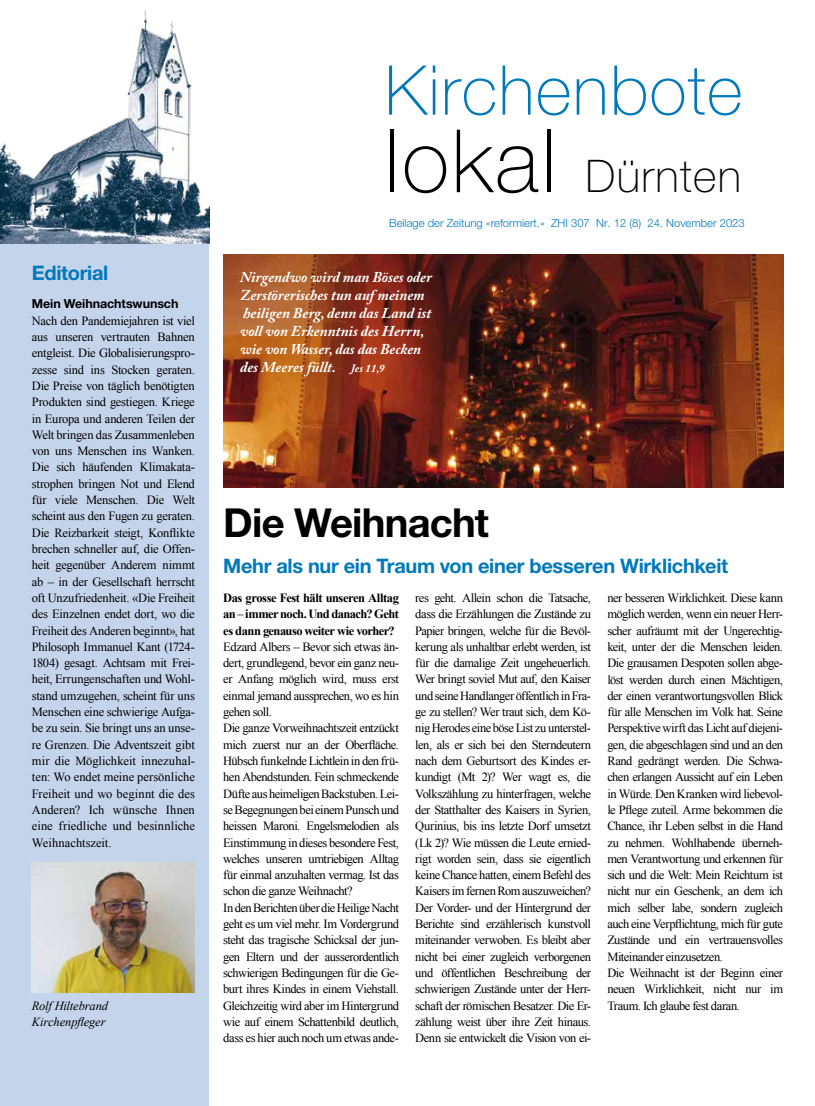
<style>
.page{position:relative;width:815px;height:1106px;background:#fff}
.page>*{position:absolute;margin:0;border:0;box-sizing:border-box;transform-origin:0 0}
.t1{font:100 68.75px "Helvetica Neue LT Std";letter-spacing:.02em;color:#0079bc}
.t2{font:100 45px "Helvetica Neue LT Std";letter-spacing:.03em;color:#000}
.t3{font:700 40px "Helvetica Neue LT Std";letter-spacing:-.02em;color:#000}
.t4{font:700 20px "Helvetica Neue LT Std";letter-spacing:-.015em;color:#0079bc}
.t5{font:italic 700 15px/18px "Adobe Caslon Pro";color:#fff}
.t6{font:12.5px/16.2px "Times New Roman";letter-spacing:-.04em;color:#000;text-align:justify}
.t7{font:700 12.5px/16.2px "Times New Roman";letter-spacing:-.045em;color:#000;text-align:justify}
.t8{font:italic 12.5px/16.2px "Times New Roman";letter-spacing:-.01em;color:#000}
.t9{font:700 12.5px "Helvetica Neue LT Std";letter-spacing:-.005em;color:#000}
.t10{font:300 11.25px "Helvetica Neue LT Std";color:#0079bc}
.s1{font-size:87.5px}
.s2{font-size:11.25px}
.s3{font-weight:400}
</style>
<div class="page">
<div style="left:0;top:243px;width:209px;height:863px;background:#c4d4eb"></div>
<img style="left:0;top:10px;width:209px;height:233px">
<img style="left:32px;top:862px;width:163px;height:130px">
<img style="left:223px;top:254px;width:560px;height:234px">
<h3 class="t4" style="left:32px;top:260px;width:78px">Editorial</h3>
<p class="t9" style="left:32px;top:296px;width:148px">Mein Weihnachtswunsch</p>
<p class="t6" style="left:32px;top:312px;width:165px">Nach den Pandemiejahren ist viel aus unseren vertrauten Bahnen entgleist. Die Globalisierungspro&shy;zesse sind ins Stocken geraten.<br>Die Preise von täglich benötigten Produkten sind gestiegen. Kriege in Europa und anderen Teilen der Welt bringen das Zusammenleben von uns Menschen ins Wanken.<br>Die sich häufenden Klimakata&shy;strophen bringen Not und Elend für viele Menschen. Die Welt scheint aus den Fugen zu geraten.<br>Die Reizbarkeit steigt, Konflikte brechen schneller auf, die Offen&shy;heit gegenüber Anderem nimmt ab – in der Gesellschaft herrscht oft Unzufriedenheit. «Die Freiheit des Einzelnen endet dort, wo die Freiheit des Anderen beginnt», hat Philosoph Immanuel Kant (1724- 1804) gesagt. Achtsam mit Frei&shy;heit, Errungenschaften und Wohl&shy;stand umzugehen, scheint für uns Menschen eine schwierige Aufga&shy;be zu sein. Sie bringt uns an unse&shy;re Grenzen. Die Adventszeit gibt mir die Möglichkeit innezuhal&shy;ten: Wo endet meine persönliche Freiheit und wo beginnt die des Anderen? Ich wünsche Ihnen eine friedliche und besinnliche Weihnachtszeit.</p>
<p class="t8" style="left:32px;top:997px;width:78px">Rolf Hiltebrand<br>Kirchenpfleger</p>
<h1 class="t1" style="left:385px;top:51px;width:359px">Kirchenbote</h1>
<h2 class="t2" style="left:385px;top:150px;width:358px"><span class="s1">lokal</span> Dürnten</h2>
<p class="t10" style="left:389px;top:216px;width:357px">Beilage der Zeitung «reformiert.» ZHI 307 Nr. 12 (8) 24. November 2023</p>
<p class="t5" style="left:240px;top:267px;width:193px">Nirgendwo wird man Böses oder<br>Zerstörerisches tun auf meinem heiligen Berg, denn das Land ist voll von Erkenntnis des Herrn, wie von Wasser, das das Becken des Meeres füllt. <span class="s2">Jes 11,9</span></p>
<h3 class="t3" style="left:223px;top:497px;width:267px">Die Weihnacht</h3>
<h3 class="t4" style="left:223px;top:553px;width:506px">Mehr als nur ein Traum von einer besseren Wirklichkeit</h3>
<p class="t7" style="left:223px;top:589px;width:177px">Das grosse Fest hält unseren Alltag an <span class="s3">–</span> immer noch. Und danach? Geht es dann genauso weiter wie vorher?</p>
<p class="t6" style="left:223px;top:638px;width:177px;text-align:left">Edzard Albers – Bevor sich etwas än&shy;dert, grundlegend, bevor ein ganz neu&shy;er Anfang möglich wird, muss erst einmal jemand aussprechen, wo es hin gehen soll.<br>Die ganze Vorweihnachtszeit entzückt mich zuerst nur an der Oberfläche.<br>Hübsch funkelnde Lichtlein in den frü&shy;hen Abendstunden. Fein schmeckende Düfte aus heimeligen Backstuben. Lei&shy;se Begegnungen bei einem Punsch und heissen Maroni. Engelsmelodien als Einstimmung in dieses besondere Fest, welches unseren umtriebigen Alltag für einmal anzuhalten vermag. Ist das schon die ganze Weihnacht?<br>In den Berichten über die Heilige Nacht geht es um viel mehr. Im Vordergrund steht das tragische Schicksal der jun&shy;gen Eltern und der ausserordentlich schwierigen Bedingungen für die Ge&shy;burt ihres Kindes in einem Viehstall.<br>Gleichzeitig wird aber im Hintergrund wie auf einem Schattenbild deutlich, dass es hier auch noch um etwas ande-</p>
<p class="t6" style="left:415px;top:589px;width:177px">res geht. Allein schon die Tatsache, dass die Erzählungen die Zustände zu Papier bringen, welche für die Bevöl&shy;kerung als unhaltbar erlebt werden, ist für die damalige Zeit ungeheuerlich.<br>Wer bringt soviel Mut auf, den Kaiser und seine Handlanger öffentlich in Fra&shy;ge zu stellen? Wer traut sich, dem Kö&shy;nig Herodes eine böse List zu unterstel&shy;len, als er sich bei den Sterndeutern nach dem Geburtsort des Kindes er&shy;kundigt (Mt 2)? Wer wagt es, die Volkszählung zu hinterfragen, welche der Statthalter des Kaisers in Syrien, Qurinius, bis ins letzte Dorf umsetzt (Lk 2)? Wie müssen die Leute ernied&shy;rigt worden sein, dass sie eigentlich keine Chance hatten, einem Befehl des Kaisers im fernen Rom auszuweichen?<br>Der Vorder- und der Hintergrund der Berichte sind erzählerisch kunstvoll miteinander verwoben. Es bleibt aber nicht bei einer zugleich verborgenen und öffentlichen Beschreibung der schwierigen Zustände unter der Herr&shy;schaft der römischen Besatzer. Die Er&shy;zählung weist über ihre Zeit hinaus.<br>Denn sie entwickelt die Vision von ei-</p>
<p class="t6" style="left:607px;top:589px;width:177px;text-align:left">ner besseren Wirklichkeit. Diese kann möglich werden, wenn ein neuer Herr&shy;scher aufräumt mit der Ungerechtig&shy;keit, unter der die Menschen leiden.<br>Die grausamen Despoten sollen abge&shy;löst werden durch einen Mächtigen, der einen verantwortungsvollen Blick für alle Menschen im Volk hat. Seine Perspektive wirft das Licht auf diejeni&shy;gen, die abgeschlagen sind und an den Rand gedrängt werden. Die Schwa&shy;chen erlangen Aussicht auf ein Leben in Würde. Den Kranken wird liebevol&shy;le Pflege zuteil. Arme bekommen die Chance, ihr Leben selbst in die Hand zu nehmen. Wohlhabende überneh&shy;men Verantwortung und erkennen für sich und die Welt: Mein Reichtum ist nicht nur ein Geschenk, an dem ich mich selber labe, sondern zugleich auch eine Verpflichtung, mich für gute Zustände und ein vertrauensvolles Miteinander einzusetzen.<br>Die Weihnacht ist der Beginn einer neuen Wirklichkeit, nicht nur im Traum. Ich glaube fest daran.</p>
</div>
